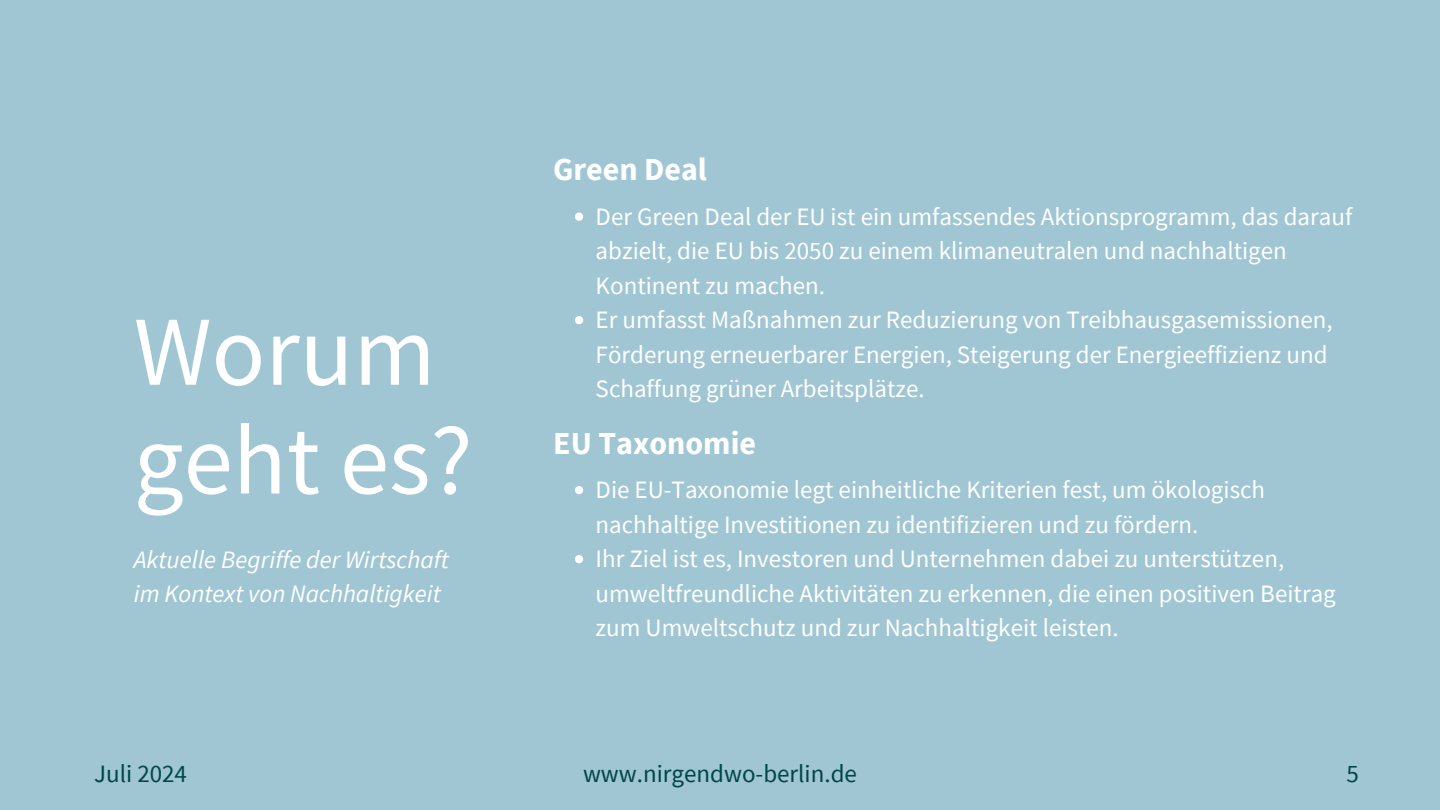
<style>
.page{position:relative;width:1440px;height:810px;background:#a0c6d4}
.page>*{position:absolute;margin:0;border:0;box-sizing:border-box;transform-origin:0 0}
.t1{font:99px/108.8px "Source Sans Pro";color:#fff}
.t2{font:700 32px "Source Sans Pro";color:#fff}
.t3{font:25px/34.5px "Source Sans Pro";color:#fff}
.t4{font:italic 25px/34.5px "Source Sans Pro";color:#fff}
.t5{font:25px "Source Sans Pro";color:#004646}
</style>
<div class="page">
<svg style="left:575px;top:486px;width:8px;height:8px"></svg>
<svg style="left:575px;top:555px;width:8px;height:8px"></svg>
<svg style="left:575px;top:212px;width:8px;height:9px"></svg>
<svg style="left:575px;top:316px;width:8px;height:8px"></svg>
<h1 class="t1" style="left:134px;top:295px;width:340px">Worum geht es?</h1>
<p class="t4" style="left:134px;top:542px;width:317px">Aktuelle Begriffe der Wirtschaft im Kontext von Nachhaltigkeit</p>
<p class="t2" style="left:553px;top:149px;width:155px">Green Deal</p>
<p class="t3" style="left:596px;top:198px;width:758px">Der Green Deal der EU ist ein umfassendes Aktionsprogramm, das darauf abzielt, die EU bis 2050 zu einem klimaneutralen und nachhaltigen<br>Kontinent zu machen.</p>
<p class="t3" style="left:596px;top:302px;width:739px">Er umfasst Maßnahmen zur Reduzierung von Treibhausgasemissionen,<br>Förderung erneuerbarer Energien, Steigerung der Energieeffizienz und<br>Schaffung grüner Arbeitsplätze.</p>
<h2 class="t2" style="left:553px;top:422px;width:204px">EU Taxonomie</h2>
<p class="t3" style="left:596px;top:472px;width:671px">Die EU-Taxonomie legt einheitliche Kriterien fest, um ökologisch nachhaltige Investitionen zu identifizieren und zu fördern.</p>
<h2 class="t3" style="left:596px;top:541px;width:742px">Ihr Ziel ist es, Investoren und Unternehmen dabei zu unterstützen, umweltfreundliche Aktivitäten zu erkennen, die einen positiven Beitrag zum Umweltschutz und zur Nachhaltigkeit leisten.</h2>
<p class="t5" style="left:94px;top:757px;width:94px">Juli 2024</p>
<p class="t5" style="left:583px;top:757px;width:275px">www.nirgendwo-berlin.de</p>
<p class="t5" style="left:1347px;top:757px;width:14px">5</p>
</div>
